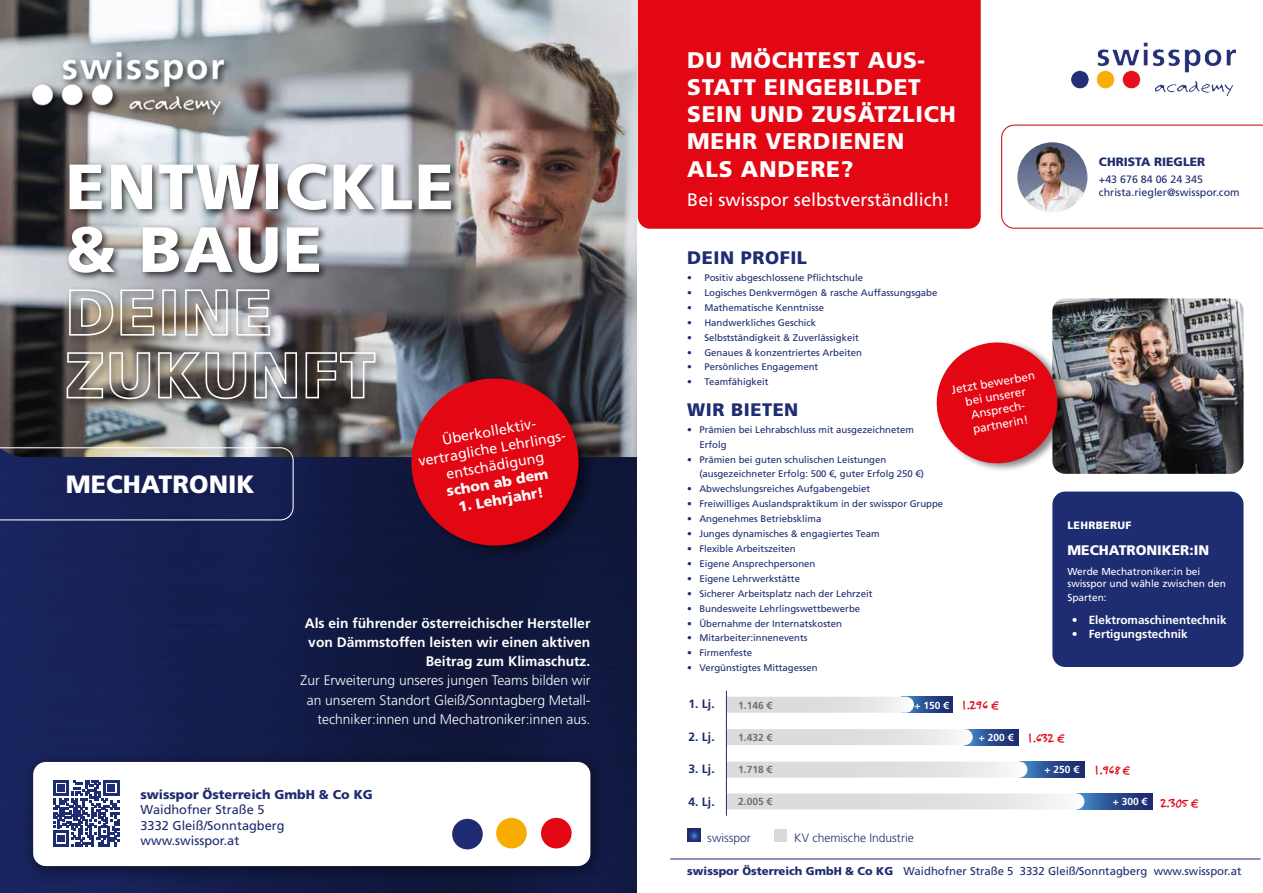
<style>
.page{position:relative;width:1263px;height:893px;background:#fff}
.page>*{position:absolute;margin:0;border:0;box-sizing:border-box;transform-origin:0 0}
.t1{font:900 63.9px/62.8px "Frutiger LT Std";letter-spacing:.03em;color:#fff}
.t2{font:900 25.05px "Frutiger LT Std";color:#fff}
.t3{font:900 22.65px/27.2px "Frutiger LT Std";letter-spacing:.03em;color:#fff}
.t4{font:18.15px "Frutiger LT Std";color:#fff}
.t5{font:900 18.15px "Frutiger LT Std";letter-spacing:.03em;color:#1e2c71}
.t6{font:14.4px/17.2px "Frutiger LT Std";color:#fff;text-align:center}
.t7{font:900 14.4px "Frutiger LT Std";color:#fff}
.t8{font:300 13.8px/19.2px "Frutiger LT Std";color:#fff;text-align:right}
.t9{font:700 13.8px/19.2px "Frutiger LT Std";color:#fff;text-align:right}
.t10{font:900 13.8px "Frutiger LT Std";color:#fff}
.t11{font:12.75px/15.3px "Frutiger LT Std";color:#1e2c71}
.t12{font:700 12.75px "Felt Tip Roman";color:#e30613}
.t13{font:900 12.75px "Frutiger LT Std";color:#1e2c71}
.t14{font:300 12px "Frutiger LT Std";color:#1e2c71}
.t15{font:700 12px "Frutiger LT Std";color:#1e2c71}
.t16{font:900 12px "Frutiger LT Std";color:#1e2c71}
.t17{font:700 11.7px "Frutiger LT Std";color:#fff}
.t18{font:11.7px/14.1px "Frutiger LT Std";color:#fff;text-align:center}
.t19{font:11.25px "Frutiger LT Std";color:#1e2c71}
.t20{font:10.65px/12.8px "Frutiger LT Std";color:#1e2c71}
.t21{font:900 10.65px "Frutiger LT Std";letter-spacing:.03em;color:#fff}
.t22{font:700 10.2px "Frutiger LT Std";color:#706f6f}
.t23{font:10.05px/12.1px "Frutiger LT Std";color:#fff}
.t24{font:9.6px/14.9px "Frutiger LT Std";color:#1e2c71}
.s1{font-family:"Frutiger LT Std";font-size:10.2px;color:#fff}
.s2{font-weight:900}
</style>
<div class="page">
<img style="left:0;top:457px;width:637px;height:436px">
<div style="left:23px;top:751px;width:584px;height:132px;background:#000;opacity:.53"></div>
<div style="left:33px;top:762px;width:557px;height:104px;background:#fff;border-radius:13px"></div>
<div style="left:452px;top:819px;width:31px;height:30px;background:#1e2c71;border-radius:50%"></div>
<div style="left:496px;top:818px;width:31px;height:30px;background:#f8ac00;border-radius:50%"></div>
<div style="left:541px;top:818px;width:31px;height:30px;background:#e30613;border-radius:50%"></div>
<img style="left:0;top:0;width:638px;height:457px">
<div style="left:63px;top:160px;width:398px;height:249px;background:#000;opacity:.75"></div>
<div style="left:410px;top:373px;width:186px;height:186px;background:#000;opacity:.48"></div>
<svg style="left:405px;top:372px;width:180px;height:180px;background:#a71424"></svg>
<svg style="left:53px;top:780px;width:66px;height:66px"></svg>
<svg style="left:0;top:447px;width:294px;height:73px;background:#2b345f"></svg>
<img style="left:17px;top:32px;width:221px;height:97px">
<img style="left:1052px;top:298px;width:191px;height:176px">
<div style="left:1052px;top:492px;width:191px;height:175px;background:#1e2c71;border-radius:13px"></div>
<div style="left:638px;top:0;width:343px;height:229px;background:#e30613"></div>
<hr style="left:670px;top:859px;width:591px;height:1px;background:#1e2c71">
<svg style="left:1001px;top:125px;width:262px;height:104px"></svg>
<div style="left:936px;top:339px;width:134px;height:134px;background:#000;opacity:.48"></div>
<svg style="left:936px;top:338px;width:126px;height:130px"></svg>
<div style="left:774px;top:829px;width:13px;height:13px;background:#dadada"></div>
<svg style="left:687px;top:829px;width:13px;height:13px"></svg>
<svg style="left:914px;top:697px;width:38px;height:16px"></svg>
<svg style="left:727px;top:697px;width:187px;height:16px;background:#e0e1e1"></svg>
<svg style="left:973px;top:729px;width:46px;height:16px"></svg>
<svg style="left:727px;top:729px;width:246px;height:16px;background:#e0e1e1"></svg>
<svg style="left:1027px;top:762px;width:57px;height:16px"></svg>
<svg style="left:727px;top:762px;width:300px;height:16px;background:#e1e2e2"></svg>
<svg style="left:1084px;top:793px;width:69px;height:16px"></svg>
<svg style="left:727px;top:793px;width:357px;height:16px;background:#e2e2e2"></svg>
<hr style="left:726px;top:691px;width:1px;height:124px;background:#1e2c71">
<img style="left:1071px;top:42px;width:165px;height:55px">
<h1 class="t1" style="left:66px;top:155px;width:390px">ENTWICKLE &amp; BAUE<br>DEINE<br>ZUKUNFT</h1>
<h3 class="t6" style="left:414px;top:436px;width:153px;rotate:-10deg">Überkollektiv&shy;vertragliche Lehrlings&shy;entschädigung</h3>
<h3 class="t7" style="left:445px;top:483px;width:105px;rotate:-10deg">schon ab dem</h3>
<h2 class="t2" style="left:66px;top:469px;width:190px">MECHATRONIK</h2>
<h3 class="t7" style="left:457px;top:498px;width:88px;rotate:-10deg">1. Lehrjahr!</h3>
<h3 class="t9" style="left:305px;top:614px;width:287px">Als ein führender österreichischer Hersteller von Dämmstoffen leisten wir einen aktiven<br>Beitrag zum Klimaschutz.</h3>
<h3 class="t8" style="left:301px;top:671px;width:291px">Zur Erweiterung unseres jungen Teams bilden wir an unserem Standort Gleiß/Sonntagberg Metall&shy;techniker:innen und Mechatroniker:innen aus.</h3>
<h3 class="t13" style="left:140px;top:787px;width:234px">swisspor Österreich GmbH &amp; Co KG</h3>
<h3 class="t11" style="left:140px;top:802px;width:146px">Waidhofner Straße 5<br>3332 Gleiß/Sonntagberg www.swisspor.at</h3>
<h3 class="t3" style="left:687px;top:46px;width:270px">DU MÖCHTEST AUS-<br>STATT EINGEBILDET<br>SEIN UND ZUSÄTZLICH<br>MEHR VERDIENEN<br>ALS ANDERE?</h3>
<h3 class="t4" style="left:687px;top:189px;width:264px">Bei swisspor selbstverständlich!</h3>
<h3 class="t5" style="left:687px;top:247px;width:121px">DEIN PROFIL</h3>
<p class="t24" style="left:687px;top:270px;width:177px">• Positiv abgeschlossene Pflichtschule</p>
<p class="t24" style="left:687px;top:285px;width:252px">• Logisches Denkvermögen &amp; rasche Auffassungsgabe</p>
<p class="t24" style="left:687px;top:300px;width:138px">• Mathematische Kenntnisse</p>
<p class="t24" style="left:687px;top:315px;width:130px">• Handwerkliches Geschick</p>
<p class="t24" style="left:687px;top:330px;width:173px">• Selbstständigkeit &amp; Zuverlässigkeit</p>
<p class="t24" style="left:687px;top:345px;width:176px">• Genaues &amp; konzentriertes Arbeiten</p>
<p class="t24" style="left:687px;top:360px;width:133px">• Persönliches Engagement</p>
<p class="t24" style="left:687px;top:375px;width:83px">• Teamfähigkeit</p>
<h3 class="t5" style="left:687px;top:398px;width:113px">WIR BIETEN</h3>
<p class="t24" style="left:699px;top:422px;width:216px;text-indent:-12px">• Prämien bei Lehrabschluss mit ausgezeichnetem<br>Erfolg</p>
<p class="t24" style="left:699px;top:452px;width:226px;text-indent:-12px">• Prämien bei guten schulischen Leistungen (ausgezeichneter Erfolg: 500 €, guter Erfolg 250 €)</p>
<p class="t24" style="left:687px;top:482px;width:184px">• Abwechslungsreiches Aufgabengebiet</p>
<p class="t24" style="left:687px;top:497px;width:257px">• Freiwilliges Auslandspraktikum in der swisspor Gruppe</p>
<p class="t24" style="left:687px;top:511px;width:136px">• Angenehmes Betriebsklima</p>
<p class="t24" style="left:687px;top:526px;width:194px">• Junges dynamisches &amp; engagiertes Team</p>
<p class="t24" style="left:687px;top:541px;width:110px">• Flexible Arbeitszeiten</p>
<p class="t24" style="left:687px;top:556px;width:130px">• Eigene Ansprechpersonen</p>
<p class="t24" style="left:687px;top:571px;width:114px">• Eigene Lehrwerkstätte</p>
<p class="t24" style="left:687px;top:586px;width:187px">• Sicherer Arbeitsplatz nach der Lehrzeit</p>
<p class="t24" style="left:687px;top:601px;width:174px">• Bundesweite Lehrlingswettbewerbe</p>
<p class="t24" style="left:687px;top:616px;width:156px">• Übernahme der Internatskosten</p>
<p class="t24" style="left:687px;top:631px;width:122px">• Mitarbeiter:innenevents</p>
<p class="t24" style="left:687px;top:646px;width:66px">• Firmenfeste</p>
<p class="t24" style="left:687px;top:661px;width:132px">• Vergünstigtes Mittagessen</p>
<p class="t18" style="left:950px;top:383px;width:86px;rotate:-10deg">Jetzt bewerben bei unserer<br>Ansprech&shy;partnerin!</p>
<p class="t16" style="left:1099px;top:155px;width:108px">CHRISTA RIEGLER</p>
<p class="t20" style="left:1099px;top:173px;width:142px">+43 676 84 06 24 345 christa.riegler@swisspor.com</p>
<p class="t21" style="left:1067px;top:519px;width:66px">LEHRBERUF</p>
<h3 class="t10" style="left:1067px;top:542px;width:143px">MECHATRONIKER:IN</h3>
<p class="t23" style="left:1067px;top:565px;width:160px">Werde Mechatroniker:in bei swisspor und wähle zwischen den</p>
<p class="t23" style="left:1067px;top:592px;width:41px">Sparten:</p>
<p class="t17" style="left:1072px;top:613px;width:156px">• Elektromaschinentechnik</p>
<p class="t17" style="left:1072px;top:627px;width:118px">• Fertigungstechnik</p>
<p class="t15" style="left:688px;top:697px;width:28px">1. Lj.</p>
<p class="t15" style="left:688px;top:729px;width:28px">2. Lj.</p>
<p class="t15" style="left:688px;top:762px;width:28px">3. Lj.</p>
<p class="t22" style="left:738px;top:699px;width:36px">1.146 €</p>
<h3 class="t12" style="left:914px;top:697px;width:86px"><span class="s1">+ 150 €</span> 1.296 €</h3>
<p class="t22" style="left:738px;top:731px;width:36px">1.432 €</p>
<h3 class="t12" style="left:979px;top:730px;width:88px"><span class="s1">+ 200 €</span> 1.632 €</h3>
<p class="t22" style="left:738px;top:764px;width:36px">1.718 €</p>
<h3 class="t12" style="left:1044px;top:762px;width:87px"><span class="s1">+ 250 €</span> 1.968 €</h3>
<p class="t15" style="left:688px;top:795px;width:28px">4. Lj.</p>
<p class="t22" style="left:738px;top:796px;width:36px">2.005 €</p>
<h3 class="t12" style="left:1113px;top:795px;width:87px"><span class="s1">+ 300 €</span> 2.305 €</h3>
<p class="t14" style="left:707px;top:831px;width:45px">swisspor</p>
<p class="t14" style="left:794px;top:831px;width:121px">KV chemische Industrie</p>
<p class="t19" style="left:687px;top:865px;width:556px"><span class="s2">swisspor Österreich GmbH &amp; Co KG</span> Waidhofner Straße 5 3332 Gleiß/Sonntagberg www.swisspor.at</p>
</div>
